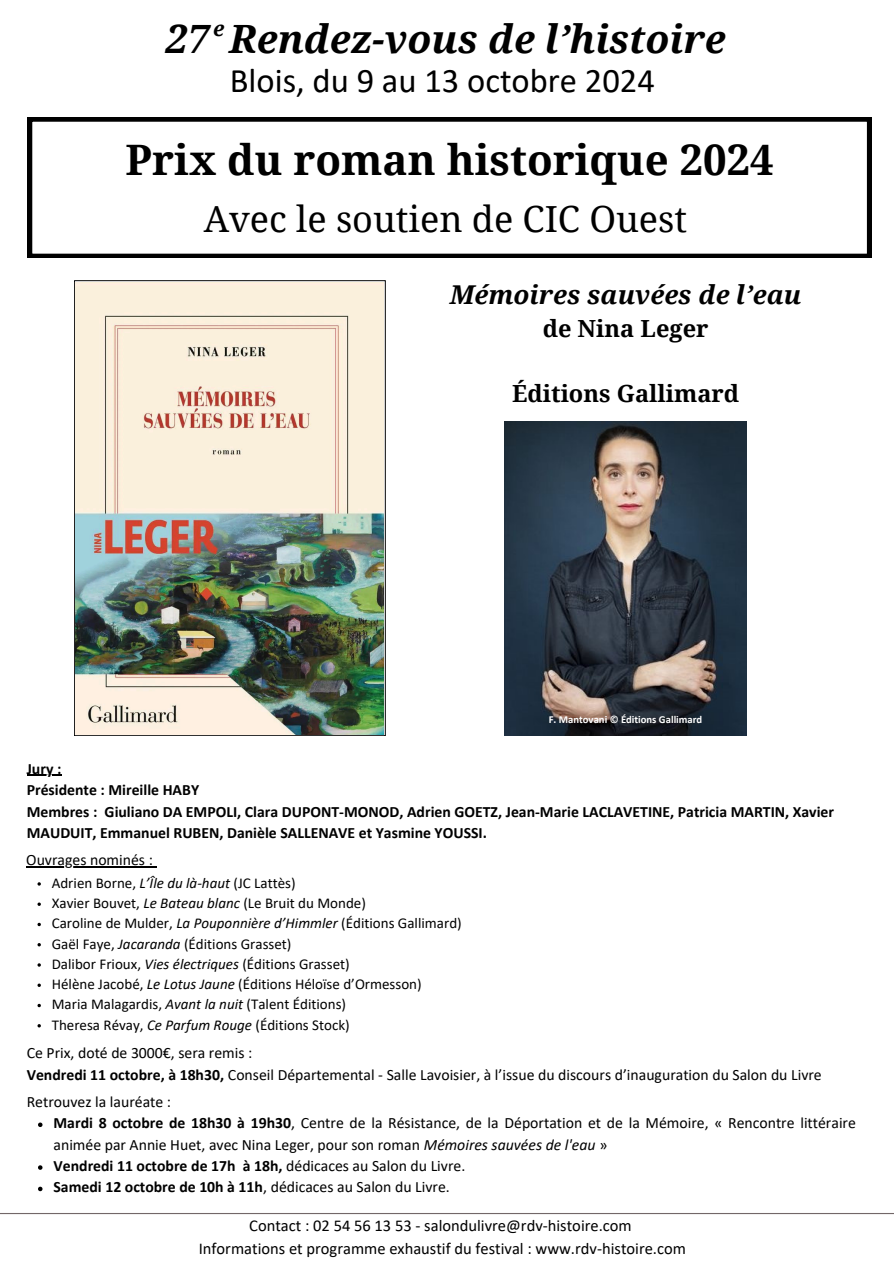
<style>
.page{position:relative;width:894px;height:1264px;background:#fff}
.page>*{position:absolute;margin:0;border:0;box-sizing:border-box;transform-origin:0 0}
.t1{font:700 42px "Noto Serif";color:#000}
.t2{font:italic 700 39px "Noto Serif";color:#000}
.t3{font:36px "Noto Serif";color:#000}
.t4{font:34.5px "Calibri";color:#000}
.t5{font:italic 700 25.95px "Noto Serif";color:#000}
.t6{font:700 23.55px "Noto Serif";color:#000}
.t7{font:italic 700 21px "Noto Serif";color:#000}
.t8{font:16.5px "Calibri";color:#000}
.t9{font:15.75px/21.3px "Calibri";color:#000}
.t10{font:700 15.75px/21.3px "Calibri";color:#000}
.t11{font:15px "Calibri";color:#000}
.t12{font:700 10.65px "Calibri";color:#fff}
.s1{font-style:italic}
.s2{font-weight:700}
.s3{font-weight:400}
</style>
<div class="page">
<svg style="left:28px;top:117px;width:842px;height:141px"></svg>
<hr style="left:0;top:1212px;width:893px;height:1px;background:#726768">
<img style="left:76px;top:283px;width:307px;height:450px">
<div style="left:74px;top:281px;width:311px;height:454px;border:1px solid #000"></div>
<img style="left:504px;top:421px;width:242px;height:314px">
<hr style="left:27px;top:775px;width:34px;height:1px;background:#000">
<hr style="left:26px;top:866px;width:127px;height:1px;background:#000">
<svg style="left:37px;top:922px;width:4px;height:4px"></svg>
<svg style="left:37px;top:943px;width:4px;height:3px"></svg>
<svg style="left:37px;top:1003px;width:4px;height:4px"></svg>
<svg style="left:37px;top:1024px;width:4px;height:3px"></svg>
<svg style="left:38px;top:1122px;width:4px;height:4px"></svg>
<svg style="left:38px;top:1165px;width:4px;height:4px"></svg>
<svg style="left:38px;top:1186px;width:4px;height:5px"></svg>
<p class="t2" style="left:165px;top:12px;width:562px">27 Rendez-vous de l’histoire</p>
<h2 class="t7" style="left:213px;top:13px;width:13px">e</h2>
<h1 class="t4" style="left:230px;top:66px;width:426px">Blois, du 9 au 13 octobre 2024</h1>
<h2 class="t1" style="left:125px;top:130px;width:649px">Prix du roman historique 2024</h2>
<p class="t3" style="left:203px;top:193px;width:485px">Avec le soutien de CIC Ouest</p>
<p class="t5" style="left:449px;top:276px;width:353px">Mémoires sauvées de l’eau</p>
<p class="t6" style="left:542px;top:312px;width:167px">de Nina Leger</p>
<h4 class="t6" style="left:512px;top:376px;width:228px">Éditions Gallimard</h4>
<p class="t12" style="left:548px;top:715px;width:155px">F. Mantovani © Éditions Gallimard</p>
<p class="t10" style="left:27px;top:759px;width:808px">Jury :<br>Présidente : Mireille HABY<br>Membres : Giuliano DA EMPOLI, Clara DUPONT-MONOD, Adrien GOETZ, Jean-Marie LACLAVETINE, Patricia MARTIN, Xavier MAUDUIT, Emmanuel RUBEN, Danièle SALLENAVE et Yasmine YOUSSI.</p>
<p class="t9" style="left:26px;top:850px;width:128px">Ouvrages nominés :</p>
<p class="t11" style="left:52px;top:876px;width:245px">Adrien Borne, <span class="s1">L’Île du là-haut</span> (JC Lattès)</p>
<p class="t11" style="left:52px;top:896px;width:315px">Xavier Bouvet, <span class="s1">Le Bateau blanc</span> (Le Bruit du Monde)</p>
<p class="t11" style="left:52px;top:917px;width:411px">Caroline de Mulder, <span class="s1">La Pouponnière d’Himmler</span> (Éditions Gallimard)</p>
<p class="t11" style="left:52px;top:937px;width:241px">Gaël Faye, <span class="s1">Jacaranda</span> (Éditions Grasset)</p>
<p class="t11" style="left:52px;top:957px;width:299px">Dalibor Frioux, <span class="s1">Vies électriques</span> (Éditions Grasset)</p>
<p class="t11" style="left:52px;top:977px;width:371px">Hélène Jacobé, <span class="s1">Le Lotus Jaune</span> (Éditions Héloïse d’Ormesson)</p>
<p class="t11" style="left:52px;top:998px;width:296px">Maria Malagardis, <span class="s1">Avant la nuit</span> (Talent Éditions)</p>
<p class="t11" style="left:52px;top:1018px;width:299px">Theresa Révay, <span class="s1">Ce Parfum Rouge</span> (Éditions Stock)</p>
<p class="t9" style="left:27px;top:1043px;width:227px">Ce Prix, doté de 3000€, sera remis :</p>
<p class="t9" style="left:27px;top:1064px;width:796px"><span class="s2">Vendredi 11 octobre, à 18h30,</span> Conseil Départemental - Salle Lavoisier, à l’issue du discours d’inauguration du Salon du Livre</p>
<p class="t9" style="left:27px;top:1092px;width:146px">Retrouvez la lauréate :</p>
<p class="t9" style="left:53px;top:1113px;width:803px"><span class="s2">Mardi 8 octobre de 18h30 à 19h30</span>, Centre de la Résistance, de la Déportation et de la Mémoire, « Rencontre littéraire animée par Annie Huet, avec Nina Leger, pour son roman <span class="s1">Mémoires sauvées de l'eau</span> »</p>
<p class="t10" style="left:53px;top:1156px;width:413px">Vendredi 11 octobre de 17h à 18h, <span class="s3">dédicaces au Salon du Livre.</span></p>
<p class="t9" style="left:53px;top:1177px;width:397px"><span class="s2">Samedi 12 octobre de 10h à 11h</span>, dédicaces au Salon du Livre.</p>
<h3 class="t8" style="left:249px;top:1218px;width:384px">Contact : 02 54 56 13 53 - salondulivre@rdv-histoire.com</h3>
<h3 class="t8" style="left:199px;top:1241px;width:488px">Informations et programme exhaustif du festival : www.rdv-histoire.com</h3>
</div>
